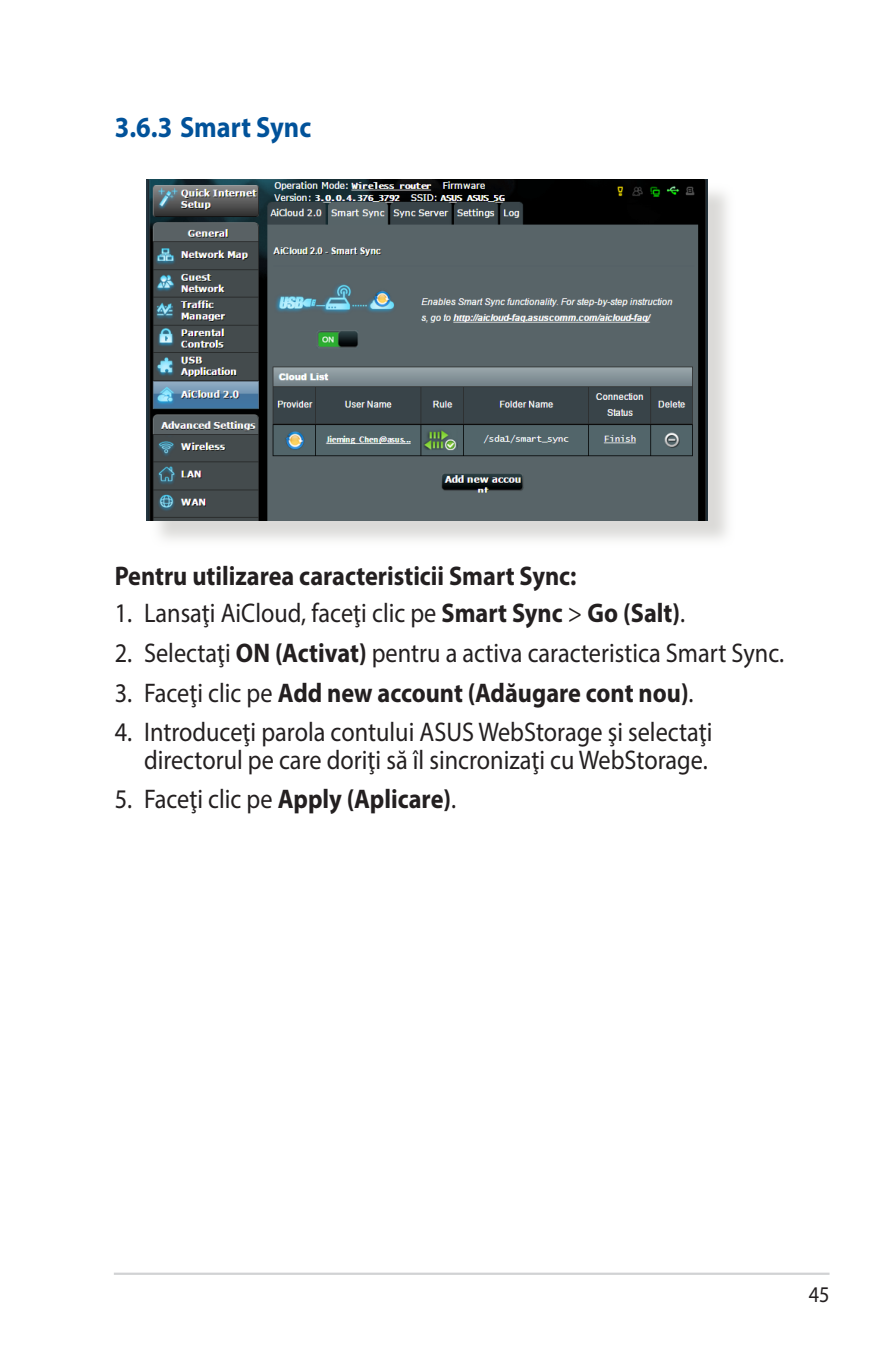
<style>
.page{position:relative;width:893px;height:1346px;background:#fff}
.page>*{position:absolute;margin:0;border:0;box-sizing:border-box;transform-origin:0 0}
.t1{font:700 29.25px "Myriad Pro";color:#01529a;scale:.9 1}
.t2{font:27px/27px "Myriad Pro";color:#231f20;text-align:right;scale:.9 1}
.t3{font:700 27px "Myriad Pro";color:#231f20;scale:.9 1}
.t4{font:22.5px "Myriad Pro";color:#231f20;scale:.9 1}
.s1{font-weight:700}
.s2{font-weight:400}
</style>
<div class="page">
<hr style="left:114px;top:1272px;width:715px;height:3px;background:#d1d2d4">
<div style="left:150px;top:182px;width:586px;height:366px;background:#cfcecb;opacity:.75"></div>
<img style="left:147px;top:179px;width:561px;height:341px">
<p class="t1" style="left:115px;top:108px;width:220px">3.6.3 Smart Sync</p>
<p class="t3" style="left:115px;top:559px;width:515px">Pentru utilizarea caracteristicii Smart Sync:</p>
<p class="t2" style="left:115px;top:599px;width:635px">1. Lansaţi AiCloud, faceţi clic pe <span class="s1">Smart Sync</span> &gt; <span class="s1">Go (Salt)</span>.</p>
<p class="t2" style="left:115px;top:639px;width:745px">2. Selectaţi <span class="s1">ON (Activat)</span> pentru a activa caracteristica Smart Sync.</p>
<p class="t3" style="left:115px;top:675px;width:645px"><span class="s2">3. Faceţi clic pe</span> Add new account (Adăugare cont nou)<span class="s2">.</span></p>
<p class="t2" style="left:115px;top:718px;width:666px">4. Introduceţi parola contului ASUS WebStorage şi selectaţi directorul pe care doriţi să îl sincronizaţi cu WebStorage.</p>
<p class="t2" style="left:115px;top:785px;width:381px">5. Faceţi clic pe <span class="s1">Apply (Aplicare)</span>.</p>
<p class="t4" style="left:809px;top:1281px;width:25px">45</p>
</div>
